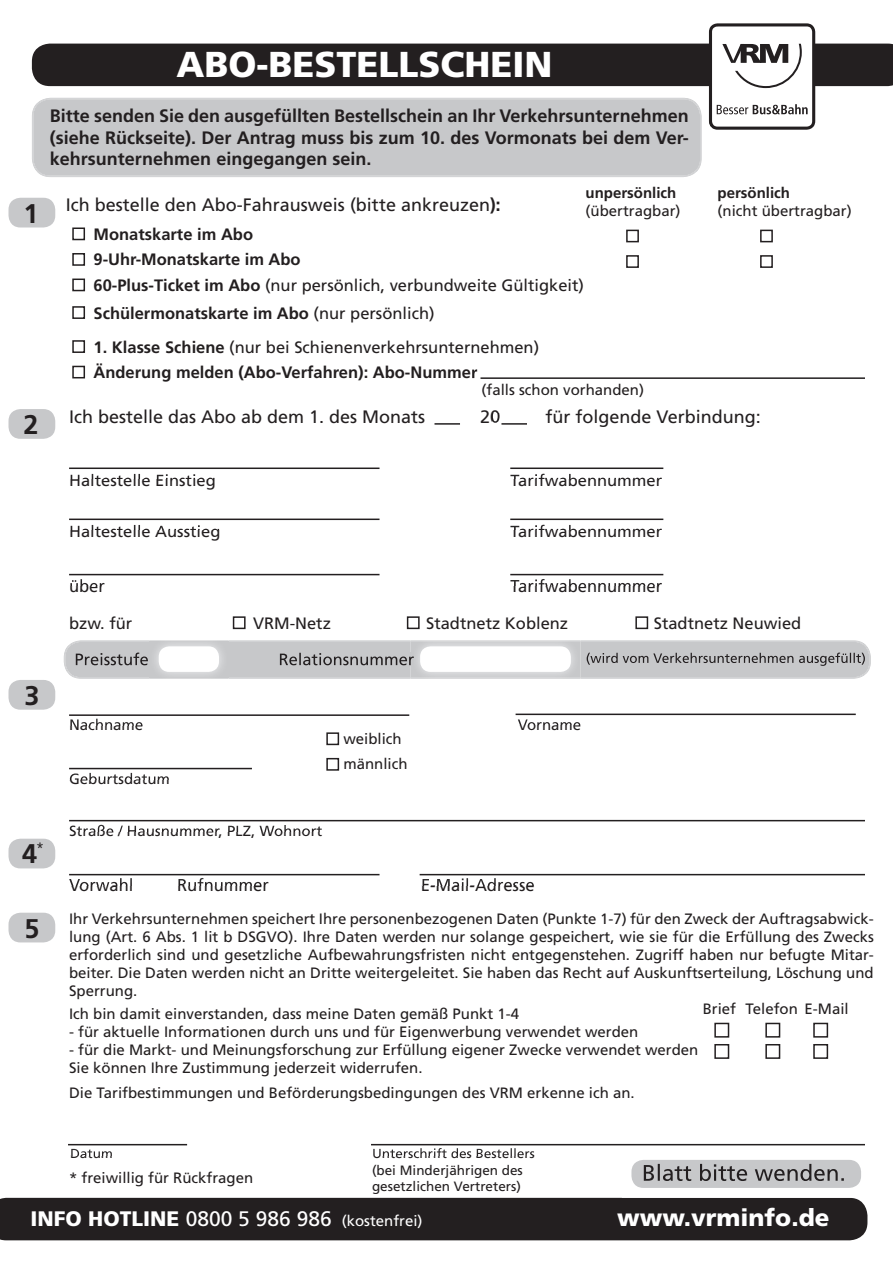
<style>
.page{position:relative;width:893px;height:1263px;background:#fff}
.page>*{position:absolute;margin:0;border:0;box-sizing:border-box;transform-origin:0 0}
.t1{font:900 36px "Frutiger LT";color:#fff}
.t2{font:700 27px "Frutiger LT";color:#231f20}
.t3{font:900 24px "Frutiger LT";color:#fff}
.t4{font:700 18px/21.6px "Frutiger LT";color:#231f20;text-align:justify}
.t5{font:18px "Frutiger LT";color:#231f20}
.t6{font:700 16.5px/25.5px "Frutiger LT";color:#231f20}
.t7{font:16.5px "Frutiger LT";color:#231f20}
.t8{font:15px/18px "Frutiger LT";color:#231f20}
.t9{font:15px "Frutiger LT";color:#fff}
.t10{font:700 15px "Frutiger LT";color:#231f20}
.t11{font:13.5px/16.2px "Frutiger LT";color:#231f20}
.s1{font-weight:900;font-stretch:condensed}
.s2{font-weight:400}
.s3{font-weight:900;font-size:21px}
.s4{font-size:21px}
</style>
<div class="page">
<div style="left:0;top:1198px;width:867px;height:42px;background:#231f20"></div>
<svg style="left:32px;top:23px;width:861px;height:107px"></svg>
<img style="left:32px;top:88px;width:679px;height:42px">
<img style="left:709px;top:88px;width:2px;height:39px">
<img style="left:710px;top:88px;width:1px;height:37px">
<img style="left:32px;top:98px;width:670px;height:79px">
<div style="left:33px;top:99px;width:668px;height:77px;background:#c7c8ca"></div>
<div style="left:72px;top:227px;width:13px;height:13px;border:2px solid #231f20"></div>
<div style="left:72px;top:253px;width:13px;height:13px;border:2px solid #231f20"></div>
<div style="left:72px;top:279px;width:13px;height:12px;border:2px solid #231f20"></div>
<div style="left:72px;top:306px;width:13px;height:13px;border:2px solid #231f20"></div>
<div style="left:72px;top:340px;width:13px;height:13px;border:2px solid #231f20"></div>
<div style="left:72px;top:366px;width:13px;height:12px;border:2px solid #231f20"></div>
<div style="left:760px;top:230px;width:13px;height:12px;border:2px solid #231f20"></div>
<div style="left:626px;top:230px;width:13px;height:12px;border:2px solid #231f20"></div>
<div style="left:626px;top:255px;width:13px;height:13px;border:2px solid #231f20"></div>
<div style="left:760px;top:255px;width:13px;height:13px;border:2px solid #231f20"></div>
<img style="left:472px;top:369px;width:5px;height:10px">
<hr style="left:480px;top:377px;width:385px;height:2px;background:#231f20">
<img style="left:71px;top:1149px;width:41px;height:6px">
<hr style="left:68px;top:1144px;width:119px;height:1px;background:#231f20">
<img style="left:373px;top:1148px;width:162px;height:7px">
<hr style="left:371px;top:1144px;width:494px;height:1px;background:#231f20">
<img style="left:70px;top:719px;width:73px;height:7px">
<hr style="left:69px;top:714px;width:340px;height:2px;background:#231f20">
<img style="left:518px;top:719px;width:62px;height:6px">
<hr style="left:516px;top:713px;width:340px;height:2px;background:#231f20">
<img style="left:70px;top:773px;width:99px;height:6px">
<hr style="left:69px;top:768px;width:183px;height:1px;background:#231f20">
<div style="left:326px;top:758px;width:13px;height:13px;border:2px solid #231f20"></div>
<div style="left:326px;top:732px;width:13px;height:13px;border:2px solid #231f20"></div>
<img style="left:70px;top:825px;width:252px;height:6px">
<hr style="left:69px;top:820px;width:796px;height:1px;background:#231f20">
<img style="left:69px;top:878px;width:199px;height:7px">
<hr style="left:69px;top:874px;width:310px;height:1px;background:#231f20">
<img style="left:422px;top:878px;width:112px;height:7px">
<hr style="left:420px;top:874px;width:445px;height:1px;background:#231f20">
<img style="left:8px;top:197px;width:48px;height:31px">
<img style="left:9px;top:198px;width:46px;height:29px">
<img style="left:65px;top:641px;width:805px;height:37px">
<img style="left:149px;top:641px;width:80px;height:37px">
<div style="left:159px;top:646px;width:60px;height:26px;background:#fff;border-radius:11px"></div>
<img style="left:410px;top:641px;width:170px;height:37px">
<div style="left:420px;top:646px;width:151px;height:26px;background:#fff;border-radius:10px"></div>
<img style="left:8px;top:689px;width:48px;height:11px">
<img style="left:9px;top:680px;width:46px;height:30px">
<div style="left:233px;top:616px;width:13px;height:13px;border:2px solid #231f20"></div>
<div style="left:407px;top:616px;width:13px;height:13px;border:2px solid #231f20"></div>
<div style="left:635px;top:616px;width:13px;height:13px;border:2px solid #231f20"></div>
<img style="left:71px;top:474px;width:144px;height:5px">
<hr style="left:69px;top:467px;width:310px;height:2px;background:#231f20">
<img style="left:71px;top:525px;width:148px;height:5px">
<hr style="left:69px;top:518px;width:310px;height:2px;background:#231f20">
<img style="left:70px;top:579px;width:34px;height:6px">
<hr style="left:69px;top:574px;width:310px;height:1px;background:#231f20">
<img style="left:510px;top:474px;width:152px;height:5px">
<hr style="left:510px;top:467px;width:153px;height:2px;background:#231f20">
<img style="left:510px;top:518px;width:154px;height:7px">
<img style="left:510px;top:525px;width:152px;height:5px">
<hr style="left:510px;top:518px;width:153px;height:2px;background:#231f20">
<img style="left:510px;top:573px;width:154px;height:3px">
<img style="left:510px;top:579px;width:152px;height:6px">
<hr style="left:510px;top:574px;width:153px;height:1px;background:#231f20">
<hr style="left:434px;top:423px;width:26px;height:2px;background:#231f20">
<img style="left:493px;top:413px;width:7px;height:10px">
<hr style="left:501px;top:423px;width:26px;height:2px;background:#231f20">
<img style="left:8px;top:418px;width:48px;height:11px">
<img style="left:9px;top:409px;width:46px;height:30px">
<div style="left:765px;top:1023px;width:15px;height:14px;border:2px solid #231f20"></div>
<div style="left:714px;top:1023px;width:15px;height:14px;border:2px solid #231f20"></div>
<div style="left:813px;top:1023px;width:15px;height:14px;border:2px solid #231f20"></div>
<div style="left:714px;top:1044px;width:15px;height:15px;border:2px solid #231f20"></div>
<div style="left:765px;top:1044px;width:15px;height:15px;border:2px solid #231f20"></div>
<div style="left:813px;top:1044px;width:15px;height:15px;border:2px solid #231f20"></div>
<div style="left:631px;top:1160px;width:230px;height:28px;background:#c7c8ca"></div>
<img style="left:644px;top:1164px;width:200px;height:17px">
<img style="left:9px;top:913px;width:46px;height:29px">
<img style="left:9px;top:839px;width:46px;height:29px">
<h2 class="t2" style="left:23px;top:197px;width:17px">1</h2>
<h2 class="t2" style="left:23px;top:409px;width:17px">2</h2>
<h1 class="t1" style="left:176px;top:43px;width:378px">ABO-BESTELLSCHEIN</h1>
<p class="t4" style="left:50px;top:105px;width:640px">Bitte senden Sie den ausgefüllten Bestellschein an Ihr Verkehrsunternehmen (siehe Rückseite). Der Antrag muss bis zum 10. des Vormonats bei dem Ver&shy;kehrsunternehmen eingegangen sein.</p>
<p class="t5" style="left:66px;top:194px;width:436px">Ich bestelle den Abo-Fahrausweis (bitte ankreuzen<span class="s1">):</span></p>
<p class="t6" style="left:94px;top:221px;width:492px">Monatskarte im Abo<br>9-Uhr-Monatskarte im Abo<br>60-Plus-Ticket im Abo <span class="s2">(nur persönlich, verbundweite Gültigkeit)</span></p>
<p class="t6" style="left:94px;top:300px;width:343px">Schülermonatskarte im Abo <span class="s2">(nur persönlich)</span></p>
<p class="t6" style="left:94px;top:334px;width:447px">1. Klasse Schiene <span class="s2">(nur bei Schienenverkehrsunternehmen)<br></span>Änderung melden (Abo-Verfahren): Abo-Nummer</p>
<p class="t10" style="left:586px;top:184px;width:92px">unpersönlich</p>
<p class="t8" style="left:586px;top:202px;width:97px">(übertragbar)</p>
<p class="t8" style="left:482px;top:381px;width:164px">(falls schon vorhanden)</p>
<p class="t10" style="left:718px;top:184px;width:74px">persönlich</p>
<p class="t8" style="left:718px;top:202px;width:136px">(nicht übertragbar)</p>
<p class="t5" style="left:69px;top:406px;width:358px">Ich bestelle das Abo ab dem 1. des Monats</p>
<p class="t5" style="left:480px;top:406px;width:22px">20</p>
<p class="t5" style="left:545px;top:406px;width:217px">für folgende Verbindung:</p>
<p class="t7" style="left:510px;top:471px;width:153px">Tarifwabennummer</p>
<p class="t7" style="left:510px;top:522px;width:153px">Tarifwabennummer</p>
<p class="t7" style="left:69px;top:471px;width:148px">Haltestelle Einstieg</p>
<p class="t7" style="left:69px;top:522px;width:153px">Haltestelle Ausstieg</p>
<p class="t7" style="left:69px;top:576px;width:37px">über</p>
<p class="t7" style="left:69px;top:613px;width:65px">bzw. für</p>
<p class="t7" style="left:253px;top:613px;width:79px">VRM-Netz</p>
<p class="t7" style="left:426px;top:613px;width:144px">Stadtnetz Koblenz</p>
<p class="t7" style="left:654px;top:613px;width:149px">Stadtnetz Neuwied</p>
<p class="t7" style="left:510px;top:576px;width:153px">Tarifwabennummer</p>
<h2 class="t2" style="left:24px;top:679px;width:17px">3</h2>
<p class="t8" style="left:69px;top:716px;width:76px">Nachname</p>
<p class="t8" style="left:518px;top:716px;width:65px">Vorname</p>
<p class="t8" style="left:343px;top:730px;width:60px">weiblich</p>
<p class="t8" style="left:69px;top:770px;width:102px">Geburtsdatum</p>
<p class="t8" style="left:343px;top:755px;width:66px">männlich</p>
<h2 class="t2" style="left:22px;top:838px;width:24px">4<sup>*</sup></h2>
<h2 class="t2" style="left:24px;top:912px;width:17px">5</h2>
<p class="t8" style="left:69px;top:822px;width:255px">Straße / Hausnummer, PLZ, Wohnort</p>
<p class="t7" style="left:69px;top:875px;width:66px">Vorwahl</p>
<p class="t7" style="left:177px;top:875px;width:93px">Rufnummer</p>
<p class="t7" style="left:421px;top:875px;width:115px">E-Mail-Adresse</p>
<p class="t8" style="left:69px;top:910px;width:806px;text-align:justify">Ihr Verkehrsunternehmen speichert Ihre personenbezogenen Daten (Punkte 1-7) für den Zweck der Auftragsabwick&shy;lung (Art. 6 Abs. 1 lit b DSGVO). Ihre Daten werden nur solange gespeichert, wie sie für die Erfüllung des Zwecks erforderlich sind und gesetzliche Aufbewahrungsfristen nicht entgegenstehen. Zugriff haben nur befugte Mitar&shy;beiter. Die Daten werden nicht an Dritte weitergeleitet. Sie haben das Recht auf Auskunftserteilung, Löschung und Sperrung.</p>
<p class="t8" style="left:703px;top:1000px;width:35px">Brief</p>
<p class="t8" style="left:746px;top:1000px;width:105px">Telefon E-Mail</p>
<p class="t8" style="left:69px;top:1004px;width:452px">Ich bin damit einverstanden, dass meine Daten gemäß Punkt 1-4</p>
<p class="t8" style="left:69px;top:1022px;width:571px">- für aktuelle Informationen durch uns und für Eigenwerbung verwendet werden</p>
<p class="t8" style="left:69px;top:1040px;width:631px">- für die Markt- und Meinungsforschung zur Erfüllung eigener Zwecke verwendet werden<br>Sie können Ihre Zustimmung jederzeit widerrufen.</p>
<p class="t8" style="left:69px;top:1084px;width:567px">Die Tarifbestimmungen und Beförderungsbedingungen des VRM erkenne ich an.</p>
<p class="t11" style="left:70px;top:1145px;width:44px">Datum</p>
<p class="t11" style="left:372px;top:1145px;width:164px">Unterschrift des Bestellers (bei Minderjährigen des gesetzlichen Vertreters)</p>
<p class="t8" style="left:69px;top:1169px;width:186px">* freiwillig für Rückfragen</p>
<p class="t9" style="left:31px;top:1212px;width:394px"><span class="s3">INFO HOTLINE</span> <span class="s4">0800 5 986 986</span> (kostenfrei)</p>
<h3 class="t3" style="left:617px;top:1203px;width:214px">www.vrminfo.de</h3>
</div>
